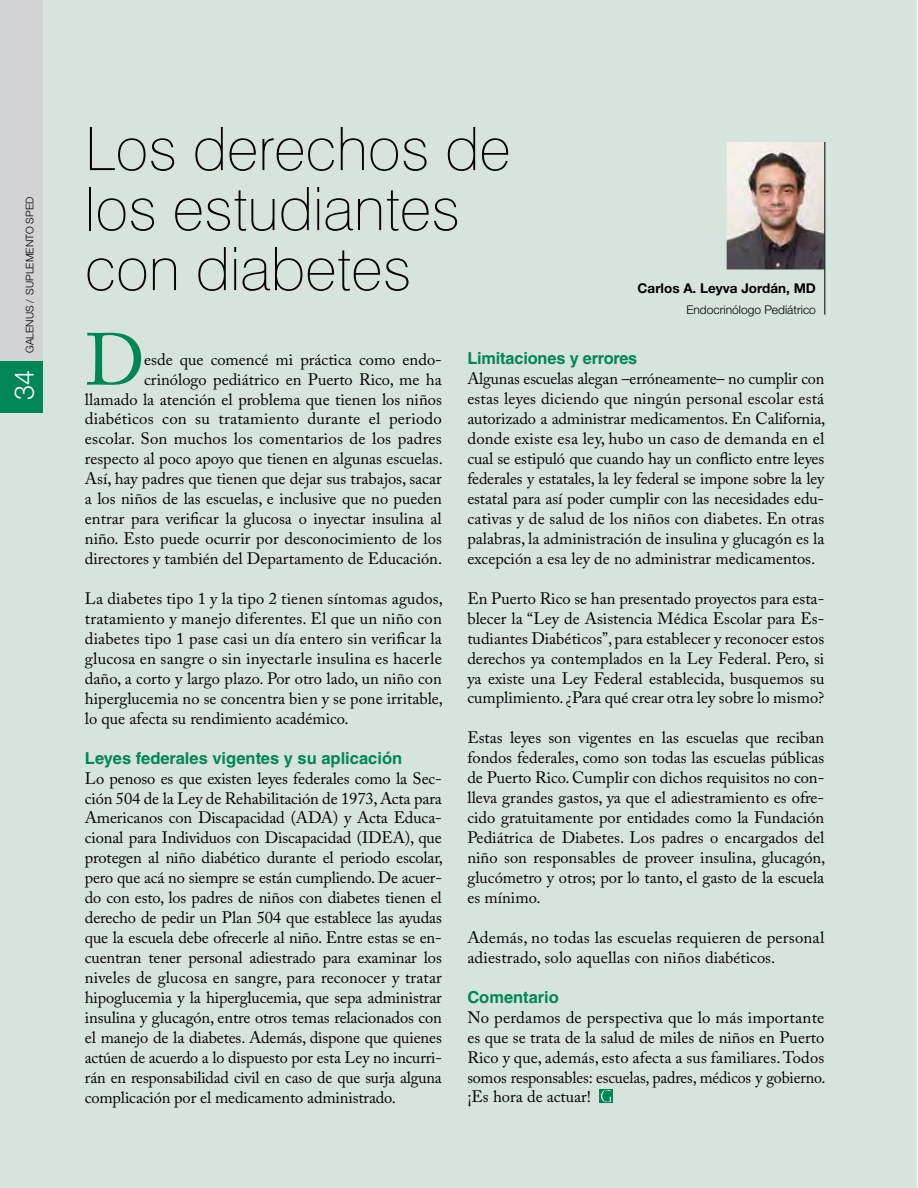
<style>
.page{position:relative;width:918px;height:1188px;background:#fff}
.page>*{position:absolute;margin:0;border:0;box-sizing:border-box;transform-origin:0 0}
.t1{font:72.9px "Adobe Caslon Pro";color:#008657}
.t2{font:100 60px/60px "Swiss 721 BT";color:#000}
.t3{font:300 27px "Helvetica Neue";color:#fff}
.t4{font:16.5px/20px "Adobe Caslon Pro";color:#000;text-align:justify}
.t5{font:700 16.5px "Helvetica LT Std";color:#008657}
.t6{font:700 13.5px "Helvetica Neue";color:#000}
.t7{font:300 12px "Helvetica Neue";color:#000}
.t8{font:300 10.5px "Helvetica Neue";color:#000}
</style>
<div class="page">
<div style="left:0;top:0;width:916px;height:1188px;background:#d7e4dd"></div>
<img style="left:727px;top:142px;width:97px;height:127px">
<div style="left:600px;top:1089px;width:13px;height:14px;background:#008657"></div>
<svg style="left:601px;top:1090px;width:11px;height:12px"></svg>
<hr style="left:824px;top:142px;width:1px;height:173px;background:#000">
<div style="left:0;top:0;width:43px;height:412px;background:#d1d3d4"></div>
<div style="left:0;top:361px;width:43px;height:51px;background:#008657"></div>
<p class="t8" style="left:23px;top:353px;width:158px;rotate:-90deg">GALENUS / SUPLEMENTO SPED</p>
<h3 class="t3" style="left:8px;top:400px;width:32px;rotate:-90deg">34</h3>
<h2 class="t2" style="left:85px;top:118px;width:427px">Los derechos de los estudiantes con diabetes</h2>
<p class="t6" style="left:638px;top:279px;width:180px">Carlos A. Leyva Jordán, MD</p>
<p class="t7" style="left:686px;top:302px;width:131px">Endocrinólogo Pediátrico</p>
<h1 class="t1" style="left:85px;top:317px;width:61px">D</h1>
<p class="t4" style="left:85px;top:349px;width:360px;text-align:right">esde que comencé mi práctica como endo&shy;crinólogo pediátrico en Puerto Rico, me ha<br>llamado la atención el problema que tienen los niños diabéticos con su tratamiento durante el periodo escolar. Son muchos los comentarios de los padres respecto al poco apoyo que tienen en algunas escuelas.<br>Así, hay padres que tienen que dejar sus trabajos, sacar a los niños de las escuelas, e inclusive que no pueden entrar para verificar la glucosa o inyectar insulina al niño. Esto puede ocurrir por desconocimiento de los directores y también del Departamento de Educación.</p>
<p class="t4" style="left:85px;top:588px;width:360px">La diabetes tipo 1 y la tipo 2 tienen síntomas agudos, tratamiento y manejo diferentes. El que un niño con diabetes tipo 1 pase casi un día entero sin verificar la glucosa en sangre o sin inyectarle insulina es hacerle daño, a corto y largo plazo. Por otro lado, un niño con hiperglucemia no se concentra bien y se pone irritable, lo que afecta su rendimiento académico.</p>
<p class="t5" style="left:85px;top:748px;width:319px">Leyes federales vigentes y su aplicación</p>
<p class="t4" style="left:85px;top:768px;width:360px">Lo penoso es que existen leyes federales como la Sec&shy;ción 504 de la Ley de Rehabilitación de 1973, Acta para Americanos con Discapacidad (ADA) y Acta Educa&shy;cional para Individuos con Discapacidad (IDEA), que protegen al niño diabético durante el periodo escolar, pero que acá no siempre se están cumpliendo. De acuer&shy;do con esto, los padres de niños con diabetes tienen el derecho de pedir un Plan 504 que establece las ayudas que la escuela debe ofrecerle al niño. Entre estas se en&shy;cuentran tener personal adiestrado para examinar los niveles de glucosa en sangre, para reconocer y tratar hipoglucemia y la hiperglucemia, que sepa administrar insulina y glucagón, entre otros temas relacionados con el manejo de la diabetes. Además, dispone que quienes actúen de acuerdo a lo dispuesto por esta Ley no incurri&shy;rán en responsabilidad civil en caso de que surja alguna complicación por el medicamento administrado.</p>
<p class="t5" style="left:467px;top:348px;width:171px">Limitaciones y errores</p>
<p class="t4" style="left:467px;top:369px;width:360px">Algunas escuelas alegan –erróneamente– no cumplir con estas leyes diciendo que ningún personal escolar está autorizado a administrar medicamentos. En California, donde existe esa ley, hubo un caso de demanda en el cual se estipuló que cuando hay un conflicto entre leyes federales y estatales, la ley federal se impone sobre la ley estatal para así poder cumplir con las necesidades edu&shy;cativas y de salud de los niños con diabetes. En otras palabras, la administración de insulina y glucagón es la excepción a esa ley de no administrar medicamentos.</p>
<p class="t4" style="left:467px;top:588px;width:358px">En Puerto Rico se han presentado proyectos para esta&shy;blecer la “Ley de Asistencia Médica Escolar para Es&shy;tudiantes Diabéticos”, para establecer y reconocer estos derechos ya contemplados en la Ley Federal. Pero, si ya existe una Ley Federal establecida, busquemos su cumplimiento. ¿Para qué crear otra ley sobre lo mismo?</p>
<p class="t4" style="left:467px;top:728px;width:360px">Estas leyes son vigentes en las escuelas que reciban fondos federales, como son todas las escuelas públicas de Puerto Rico. Cumplir con dichos requisitos no con&shy;lleva grandes gastos, ya que el adiestramiento es ofre&shy;cido gratuitamente por entidades como la Fundación Pediátrica de Diabetes. Los padres o encargados del niño son responsables de proveer insulina, glucagón, glucómetro y otros; por lo tanto, el gasto de la escuela es mínimo.</p>
<p class="t4" style="left:467px;top:927px;width:358px">Además, no todas las escuelas requieren de personal adiestrado, solo aquellas con niños diabéticos.</p>
<p class="t5" style="left:467px;top:987px;width:93px">Comentario</p>
<p class="t4" style="left:467px;top:1007px;width:360px">No perdamos de perspectiva que lo más importante es que se trata de la salud de miles de niños en Puerto Rico y que, además, esto afecta a sus familiares. Todos somos responsables: escuelas, padres, médicos y gobierno. ¡Es hora de actuar!</p>
</div>
